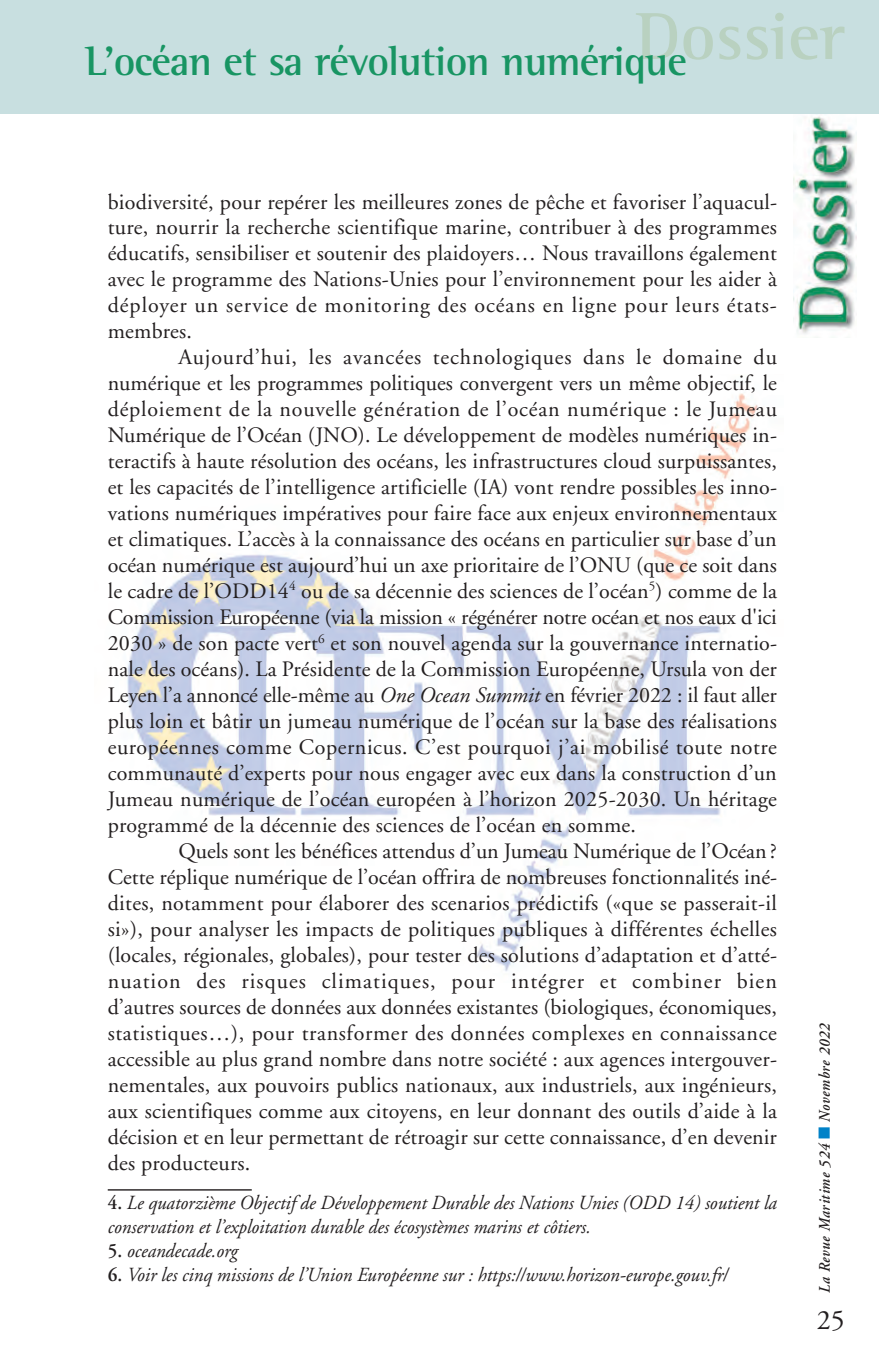
<style>
.page{position:relative;width:879px;height:1361px;background:#fff}
.page>*{position:absolute;margin:0;border:0;box-sizing:border-box;transform-origin:0 0}
.t1{font:700 68px "Rotis Semi Serif";color:#b9d1c0}
.t2{font:700 42px "Rotis Semi Serif";letter-spacing:-.02em;color:#189563}
.t3{font:28px "Adobe Garamond";color:#231f20}
.t4{font:22px/26px "Adobe Garamond";letter-spacing:.01em;color:#231f20;text-align:justify}
.t5{font:italic 20px/24px "Adobe Garamond";color:#231f20;scale:.95 1}
.t6{font:italic 600 16px "Adobe Garamond";letter-spacing:.045em;color:#231f20;scale:.9 1}
.s1{font-style:italic}
.s2{font-weight:600;font-style:normal}
.s3{color:#0082c8}
</style>
<div class="page">
<img style="left:127px;top:393px;width:631px;height:579px">
<img style="left:794px;top:113px;width:62px;height:225px">
<hr style="left:108px;top:1189px;width:144px;height:1px;background:#231f20">
<h1 class="t1" style="left:636px;top:13px;width:210px">Dossier</h1>
<h2 class="t2" style="left:85px;top:46px;width:603px">L’océan et sa révolution numérique</h2>
<p class="t4" style="left:108px;top:191px;width:671px">biodiversité, pour repérer les meilleures zones de pêche et favoriser l’aquacul&shy;ture, nourrir la recherche scientifique marine, contribuer à des programmes éducatifs, sensibiliser et soutenir des plaidoyers… Nous travaillons également avec le programme des Nations-Unies pour l’environnement pour les aider à déployer un service de monitoring des océans en ligne pour leurs états&shy;membres.</p>
<p class="t4" style="left:108px;top:346px;width:671px;text-indent:71px">Aujourd’hui, les avancées technologiques dans le domaine du numérique et les programmes politiques convergent vers un même objectif, le déploiement de la nouvelle génération de l’océan numérique : le Jumeau Numérique de l’Océan (JNO). Le développement de modèles numériques in&shy;teractifs à haute résolution des océans, les infrastructures cloud surpuissantes, et les capacités de l’intelligence artificielle (IA) vont rendre possibles les inno&shy;vations numériques impératives pour faire face aux enjeux environnementaux et climatiques. L’accès à la connaissance des océans en particulier sur base d’un océan numérique est aujourd’hui un axe prioritaire de l’ONU (que ce soit dans le cadre de l’ODD14<sup>4</sup> ou de sa décennie des sciences de l’océan<sup>5</sup>) comme de la Commission Européenne (via la mission « régénérer notre océan et nos eaux d'ici 2030 » de son pacte vert<sup>6</sup> et son nouvel agenda sur la gouvernance internatio&shy;nale des océans). La Présidente de la Commission Européenne, Ursula von der Leyen l’a annoncé elle-même au <span class="s1">One Ocean Summit</span> en février 2022 : il faut aller plus loin et bâtir un jumeau numérique de l’océan sur la base des réalisations européennes comme Copernicus. C’est pourquoi j’ai mobilisé toute notre communauté d’experts pour nous engager avec eux dans la construction d’un Jumeau numérique de l’océan européen à l’horizon 2025-2030. Un héritage programmé de la décennie des sciences de l’océan en somme.</p>
<p class="t4" style="left:108px;top:840px;width:671px;text-indent:71px">Quels sont les bénéfices attendus d’un Jumeau Numérique de l’Océan?<br>Cette réplique numérique de l’océan offrira de nombreuses fonctionnalités iné&shy;dites, notamment pour élaborer des scenarios prédictifs («que se passerait-il si»), pour analyser les impacts de politiques publiques à différentes échelles (locales, régionales, globales), pour tester des solutions d’adaptation et d’atté&shy;nuation des risques climatiques, pour intégrer et combiner bien d’autres sources de données aux données existantes (biologiques, économiques, statistiques…), pour transformer des données complexes en connaissance accessible au plus grand nombre dans notre société : aux agences intergouver&shy;nementales, aux pouvoirs publics nationaux, aux industriels, aux ingénieurs, aux scientifiques comme aux citoyens, en leur donnant des outils d’aide à la décision et en leur permettant de rétroagir sur cette connaissance, d’en devenir des producteurs.</p>
<p class="t5" style="left:108px;top:1192px;width:706px"><span class="s2">4.</span> Le quatorzième Objectif de Développement Durable des Nations Unies (ODD 14) soutient la conservation et l’exploitation durable des écosystèmes marins et côtiers.</p>
<p class="t5" style="left:108px;top:1240px;width:138px"><span class="s2">5.</span> oceandecade.org</p>
<p class="t5" style="left:108px;top:1264px;width:654px"><span class="s2">6.</span> Voir les cinq missions de l’Union Européenne sur : https://www.horizon-europe.gouv.fr/</p>
<p class="t6" style="left:818px;top:1293px;width:301px;rotate:-90deg">La Revue Maritime 524 <span class="s3">■</span> Novembre 2022</p>
<p class="t3" style="left:817px;top:1308px;width:29px">25</p>
</div>
